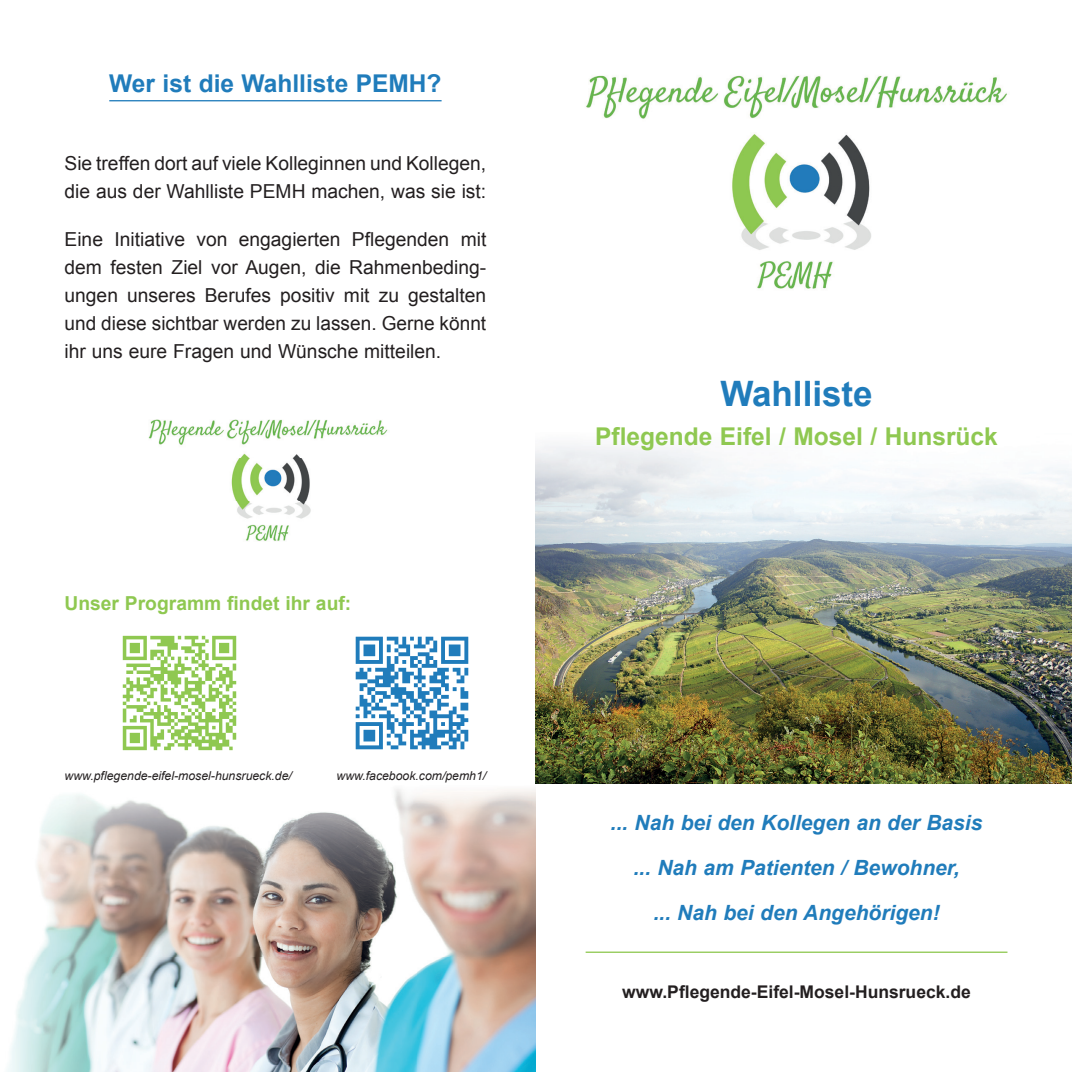
<style>
.page{position:relative;width:1072px;height:1072px;background:#fff}
.page>*{position:absolute;margin:0;border:0;box-sizing:border-box;transform-origin:0 0}
.t1{font:700 35px "Arial";color:#207cbb}
.t2{font:700 24.5px "Arial";color:#8fc851}
.t3{font:700 24.5px "Arial";color:#207cbb}
.t4{font:italic 700 21px/45px "Arial";color:#207cbb;text-align:center}
.t5{font:19.25px/28px "Arial";color:#231f20}
.t6{font:700 19.25px "Arial";color:#8fc851}
.t7{font:700 17.5px "Arial";color:#231f20}
.t8{font:italic 12.25px "Arial";color:#231f20}
</style>
<div class="page">
<img style="left:7px;top:789px;width:529px;height:282px">
<hr style="left:585px;top:951px;width:422px;height:1px;background:#8fc851">
<hr style="left:109px;top:100px;width:332px;height:1px;background:#207cbb">
<img style="left:536px;top:444px;width:535px;height:339px">
<img style="left:586px;top:75px;width:421px;height:214px">
<img style="left:148px;top:419px;width:240px;height:122px">
<img style="left:122px;top:635px;width:115px;height:116px">
<img style="left:355px;top:636px;width:114px;height:114px">
<p class="t3" style="left:109px;top:67px;width:334px">Wer ist die Wahlliste PEMH?</p>
<p class="t5" style="left:64px;top:149px;width:423px">Sie treffen dort auf viele Kolleginnen und Kollegen, die aus der Wahlliste PEMH machen, was sie ist:</p>
<p class="t5" style="left:64px;top:225px;width:423px;text-align:justify">Eine Initiative von engagierten Pflegenden mit dem festen Ziel vor Augen, die Rahmenbeding&shy;ungen unseres Berufes positiv mit zu gestalten und diese sichtbar werden zu lassen. Gerne könnt ihr uns eure Fragen und Wünsche mitteilen.</p>
<p class="t6" style="left:64px;top:590px;width:288px">Unser Programm findet ihr auf:</p>
<p class="t8" style="left:64px;top:767px;width:229px">www.pflegende-eifel-mosel-hunsrueck.de/</p>
<p class="t8" style="left:336px;top:767px;width:151px">www.facebook.com/pemh1/</p>
<h1 class="t1" style="left:720px;top:370px;width:154px">Wahlliste</h1>
<p class="t2" style="left:595px;top:420px;width:404px">Pflegende Eifel / Mosel / Hunsrück</p>
<p class="t4" style="left:610px;top:800px;width:373px">... Nah bei den Kollegen an der Basis ... Nah am Patienten / Bewohner,<br>... Nah bei den Angehörigen!</p>
<p class="t7" style="left:622px;top:979px;width:350px">www.Pflegende-Eifel-Mosel-Hunsrueck.de</p>
</div>
